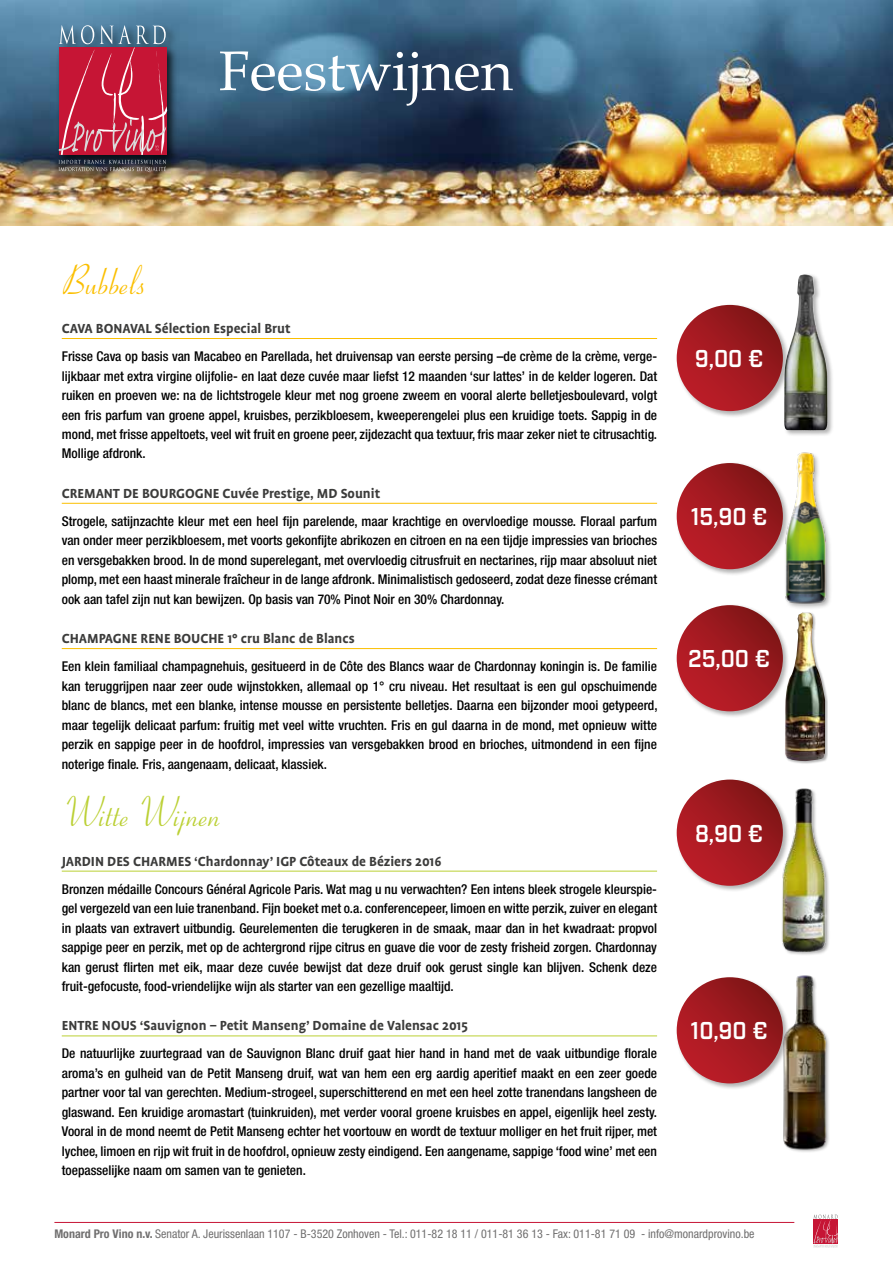
<style>
.page{position:relative;width:893px;height:1263px;background:#fff}
.page>*{position:absolute;margin:0;border:0;box-sizing:border-box;transform-origin:0 0}
.t1{font:55.8px "Palatino";color:#fff}
.t2{font:42px "Coronet LT Std";color:#bbd034}
.t3{font:42px "Coronet LT Std";color:#fbbf00}
.t4{font:600 23.55px "Industry";color:#fff;scale:.95 1}
.t5{font:700 15px "Profile Pro";color:#3c3c3b}
.t6{font:500 condensed 13.5px/19.5px "Helvetica Neue LT Std";color:#000;text-align:justify}
.t7{font:condensed 12px "Helvetica Neue LT Std";color:#706f6f}
.s1{font-weight:700}
</style>
<div class="page">
<hr style="left:54px;top:1222px;width:740px;height:1px;background:#c61535">
<svg style="left:813px;top:1214px;width:25px;height:33px"></svg>
<img style="left:0;top:0;width:893px;height:225px">
<div style="left:57px;top:23px;width:122px;height:160px;background:#000;opacity:.75"></div>
<svg style="left:59px;top:25px;width:108px;height:147px;background:#aa3e57"></svg>
<hr style="left:62px;top:338px;width:595px;height:1px;background:#fbbf00">
<hr style="left:62px;top:503px;width:595px;height:1px;background:#fbbf00">
<hr style="left:62px;top:648px;width:595px;height:1px;background:#fbbf00">
<hr style="left:62px;top:871px;width:595px;height:1px;background:#bbd034">
<hr style="left:62px;top:1036px;width:595px;height:1px;background:#bbd034">
<img style="left:785px;top:452px;width:45px;height:156px">
<div style="left:675px;top:303px;width:115px;height:115px;background:#000;opacity:.3"></div>
<svg style="left:677px;top:305px;width:106px;height:106px;background:#a11920"></svg>
<div style="left:675px;top:461px;width:115px;height:115px;background:#000;opacity:.3"></div>
<svg style="left:677px;top:463px;width:106px;height:106px;background:#a11920"></svg>
<div style="left:675px;top:604px;width:115px;height:114px;background:#000;opacity:.3"></div>
<svg style="left:677px;top:605px;width:106px;height:106px;background:#a11920"></svg>
<div style="left:675px;top:778px;width:115px;height:114px;background:#000;opacity:.3"></div>
<svg style="left:677px;top:779px;width:106px;height:107px;background:#a91c24"></svg>
<div style="left:675px;top:976px;width:115px;height:114px;background:#000;opacity:.3"></div>
<svg style="left:677px;top:977px;width:106px;height:106px;background:#b01b24"></svg>
<img style="left:736px;top:787px;width:93px;height:168px">
<img style="left:703px;top:975px;width:126px;height:177px">
<div style="left:785px;top:612px;width:43px;height:152px;background:#000;opacity:.3"></div>
<img style="left:784px;top:613px;width:41px;height:148px">
<div style="left:783px;top:273px;width:51px;height:164px;background:#000;opacity:.3"></div>
<img style="left:791px;top:274px;width:13px;height:67px">
<h1 class="t1" style="left:219px;top:25px;width:296px">Feestwijnen</h1>
<h2 class="t3" style="left:62px;top:255px;width:85px">Bubbels</h2>
<p class="t5" style="left:62px;top:319px;width:230px">CAVA BONAVAL Sélection Especial Brut</p>
<p class="t6" style="left:62px;top:346px;width:597px">Frisse Cava op basis van Macabeo en Parellada, het druivensap van eerste persing –de crème de la crème, verge&shy;lijkbaar met extra virgine olijfolie- en laat deze cuvée maar liefst 12 maanden ‘sur lattes’ in de kelder logeren. Dat ruiken en proeven we: na de lichtstrogele kleur met nog groene zweem en vooral alerte belletjesboulevard, volgt een fris parfum van groene appel, kruisbes, perzikbloesem, kweeperengelei plus een kruidige toets. Sappig in de mond, met frisse appeltoets, veel wit fruit en groene peer, zijdezacht qua textuur, fris maar zeker niet te citrusachtig.<br>Mollige afdronk.</p>
<p class="t5" style="left:62px;top:484px;width:320px">CREMANT DE BOURGOGNE Cuvée Prestige, MD Sounit</p>
<p class="t6" style="left:62px;top:511px;width:597px">Strogele, satijnzachte kleur met een heel fijn parelende, maar krachtige en overvloedige mousse. Floraal parfum van onder meer perzikbloesem, met voorts gekonfijte abrikozen en citroen en na een tijdje impressies van brioches en versgebakken brood. In de mond superelegant, met overvloedig citrusfruit en nectarines, rijp maar absoluut niet plomp, met een haast minerale fraîcheur in de lange afdronk. Minimalistisch gedoseerd, zodat deze finesse crémant ook aan tafel zijn nut kan bewijzen. Op basis van 70% Pinot Noir en 30% Chardonnay.</p>
<p class="t5" style="left:62px;top:629px;width:295px">CHAMPAGNE RENE BOUCHE 1° cru Blanc de Blancs</p>
<p class="t6" style="left:62px;top:656px;width:597px">Een klein familiaal champagnehuis, gesitueerd in de Côte des Blancs waar de Chardonnay koningin is. De familie kan teruggrijpen naar zeer oude wijnstokken, allemaal op 1° cru niveau. Het resultaat is een gul opschuimende blanc de blancs, met een blanke, intense mousse en persistente belletjes. Daarna een bijzonder mooi getypeerd, maar tegelijk delicaat parfum: fruitig met veel witte vruchten. Fris en gul daarna in de mond, met opnieuw witte perzik en sappige peer in de hoofdrol, impressies van versgebakken brood en brioches, uitmondend in een fijne noterige finale. Fris, aangenaam, delicaat, klassiek.</p>
<h2 class="t2" style="left:62px;top:787px;width:160px">Witte Wijnen</h2>
<p class="t5" style="left:62px;top:852px;width:381px">JARDIN DES CHARMES ‘Chardonnay’ IGP Côteaux de Béziers 2016</p>
<p class="t6" style="left:62px;top:879px;width:597px">Bronzen médaille Concours Général Agricole Paris. Wat mag u nu verwachten? Een intens bleek strogele kleurspie&shy;gel vergezeld van een luie tranenband. Fijn boeket met o.a. conferencepeer, limoen en witte perzik, zuiver en elegant in plaats van extravert uitbundig. Geurelementen die terugkeren in de smaak, maar dan in het kwadraat: propvol sappige peer en perzik, met op de achtergrond rijpe citrus en guave die voor de zesty frisheid zorgen. Chardonnay kan gerust flirten met eik, maar deze cuvée bewijst dat deze druif ook gerust single kan blijven. Schenk deze fruit-gefocuste, food-vriendelijke wijn als starter van een gezellige maaltijd.</p>
<p class="t5" style="left:62px;top:1017px;width:407px">ENTRE NOUS ‘Sauvignon – Petit Manseng’ Domaine de Valensac 2015</p>
<p class="t6" style="left:62px;top:1044px;width:597px">De natuurlijke zuurtegraad van de Sauvignon Blanc druif gaat hier hand in hand met de vaak uitbundige florale aroma’s en gulheid van de Petit Manseng druif, wat van hem een erg aardig aperitief maakt en een zeer goede partner voor tal van gerechten. Medium-strogeel, superschitterend en met een heel zotte tranendans langsheen de glaswand. Een kruidige aromastart (tuinkruiden), met verder vooral groene kruisbes en appel, eigenlijk heel zesty.<br>Vooral in de mond neemt de Petit Manseng echter het voortouw en wordt de textuur molliger en het fruit rijper, met lychee, limoen en rijp wit fruit in de hoofdrol, opnieuw zesty eindigend. Een aangename, sappige ‘food wine’ met een toepasselijke naam om samen van te genieten.</p>
<h3 class="t4" style="left:695px;top:344px;width:74px">9,00 €</h3>
<h3 class="t4" style="left:691px;top:502px;width:82px">15,90 €</h3>
<h3 class="t4" style="left:688px;top:644px;width:88px">25,00 €</h3>
<h3 class="t4" style="left:695px;top:819px;width:73px">8,90 €</h3>
<h3 class="t4" style="left:691px;top:1016px;width:83px">10,90 €</h3>
<p class="t7" style="left:54px;top:1227px;width:702px"><span class="s1">Monard Pro Vino n.v.</span> Senator A. Jeurissenlaan 1107 - B-3520 Zonhoven - Tel.: 011-82 18 11 / 011-81 36 13 - Fax: 011-81 71 09 - info@monardprovino.be</p>
</div>
